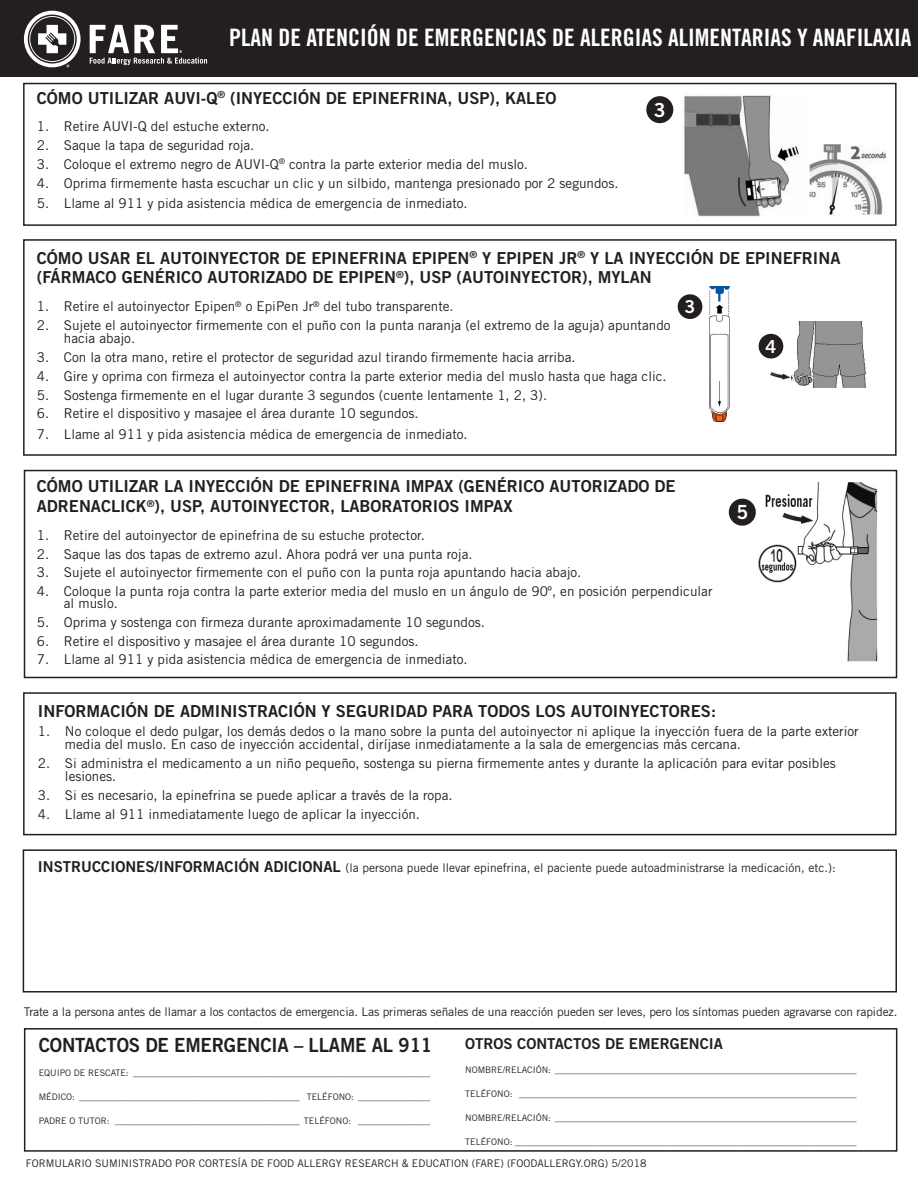
<style>
.page{position:relative;width:918px;height:1188px;background:#fff}
.page>*{position:absolute;margin:0;border:0;box-sizing:border-box;transform-origin:0 0}
.t1{font:24px "Trade Gothic LT Std Bd Cn 20";color:#fff}
.t2{font:19.5px "Trade Gothic LT Std Bd 2";letter-spacing:-.01em;color:#231f20;scale:.95 1}
.t3{font:19.5px "Trade Gothic LT Std Bd 2";color:#fff}
.t4{font:17.85px "Trade Gothic LT Std Bd 2";color:#fff}
.t5{font:16.5px/19.8px "Trade Gothic LT Std Bd 2";color:#231f20}
.t6{font:15px "Trade Gothic LT Std Bd 2";color:#231f20}
.t7{font:13.5px/13.5px "Trade Gothic LT Std";color:#231f20}
.t8{font:12px "Trade Gothic LT Std";letter-spacing:-.01em;color:#231f20}
.t9{font:10.5px "Trade Gothic LT Std";color:#231f20}
.t10{font:9px "Trade Gothic LT Std";color:#231f20}
.s1{font-family:"Trade Gothic LT Std Bd 2";font-size:15px}
</style>
<div class="page">
<div style="left:23px;top:239px;width:874px;height:217px;border:2px solid #231f20"></div>
<div style="left:23px;top:849px;width:874px;height:144px;border:2px solid #231f20"></div>
<div style="left:24px;top:1028px;width:873px;height:124px;border:2px solid #231f20"></div>
<div style="left:23px;top:83px;width:874px;height:143px;border:2px solid #231f20"></div>
<div style="left:0;top:0;width:918px;height:77px;background:#231f20"></div>
<svg style="left:24px;top:11px;width:57px;height:56px"></svg>
<svg style="left:90px;top:25px;width:117px;height:40px"></svg>
<div style="left:23px;top:692px;width:874px;height:143px;border:2px solid #231f20"></div>
<div style="left:646px;top:96px;width:27px;height:27px;background:#231f20;border-radius:50%"></div>
<div style="left:24px;top:470px;width:873px;height:208px;border:2px solid #231f20"></div>
<img style="left:754px;top:482px;width:124px;height:179px">
<div style="left:729px;top:499px;width:27px;height:27px;background:#231f20;border-radius:50%"></div>
<img style="left:771px;top:321px;width:95px;height:66px">
<div style="left:759px;top:334px;width:24px;height:25px;background:#231f20;border-radius:50%"></div>
<img style="left:709px;top:286px;width:21px;height:135px">
<div style="left:713px;top:341px;width:13px;height:38px;background:#fff"></div>
<div style="left:678px;top:294px;width:24px;height:25px;background:#231f20;border-radius:50%"></div>
<img style="left:684px;top:95px;width:202px;height:121px">
<p class="t1" style="left:229px;top:23px;width:684px">PLAN DE ATENCIÓN DE EMERGENCIAS DE ALERGIAS ALIMENTARIAS Y ANAFILAXIA</p>
<p class="t5" style="left:37px;top:88px;width:521px">CÓMO UTILIZAR AUVI-Q<sup>®</sup> (INYECCIÓN DE EPINEFRINA, USP), KALEO</p>
<p class="t7" style="left:37px;top:120px;width:234px">1. Retire AUVI-Q del estuche externo.</p>
<p class="t7" style="left:37px;top:138px;width:219px">2. Saque la tapa de seguridad roja.</p>
<p class="t7" style="left:37px;top:157px;width:493px">3. Coloque el extremo negro de AUVI-Q<sup>®</sup> contra la parte exterior media del muslo.</p>
<p class="t7" style="left:37px;top:176px;width:583px">4. Oprima firmemente hasta escuchar un clic y un silbido, mantenga presionado por 2 segundos.</p>
<p class="t7" style="left:37px;top:196px;width:432px">5. Llame al 911 y pida asistencia médica de emergencia de inmediato.</p>
<p class="t3" style="left:654px;top:98px;width:13px">3</p>
<p class="t5" style="left:37px;top:248px;width:805px">CÓMO USAR EL AUTOINYECTOR DE EPINEFRINA EPIPEN<sup>®</sup> Y EPIPEN JR<sup>®</sup> Y LA INYECCIÓN DE EPINEFRINA (FÁRMACO GENÉRICO AUTORIZADO DE EPIPEN<sup>®</sup>), USP (AUTOINYECTOR), MYLAN</p>
<p class="t7" style="left:37px;top:299px;width:418px">1. Retire el autoinyector Epipen<sup>®</sup> o EpiPen Jr<sup>®</sup> del tubo transparente.</p>
<p class="t7" style="left:64px;top:318px;width:608px;text-indent:-27px">2. Sujete el autoinyector firmemente con el puño con la punta naranja (el extremo de la aguja) apuntando hacia abajo.</p>
<p class="t7" style="left:37px;top:350px;width:540px">3. Con la otra mano, retire el protector de seguridad azul tirando firmemente hacia arriba.</p>
<p class="t7" style="left:37px;top:369px;width:631px">4. Gire y oprima con firmeza el autoinyector contra la parte exterior media del muslo hasta que haga clic.</p>
<p class="t7" style="left:37px;top:388px;width:512px">5. Sostenga firmemente en el lugar durante 3 segundos (cuente lentamente 1, 2, 3).</p>
<p class="t7" style="left:37px;top:407px;width:383px">6. Retire el dispositivo y masajee el área durante 10 segundos.</p>
<p class="t7" style="left:37px;top:427px;width:432px">7. Llame al 911 y pida asistencia médica de emergencia de inmediato.</p>
<p class="t4" style="left:685px;top:296px;width:12px">3</p>
<p class="t4" style="left:766px;top:335px;width:12px">4</p>
<p class="t5" style="left:37px;top:476px;width:640px">CÓMO UTILIZAR LA INYECCIÓN DE EPINEFRINA IMPAX (GENÉRICO AUTORIZADO DE<br>ADRENACLICK<sup>®</sup>), USP, AUTOINYECTOR, LABORATORIOS IMPAX</p>
<p class="t7" style="left:37px;top:528px;width:390px">1. Retire del autoinyector de epinefrina de su estuche protector.</p>
<p class="t7" style="left:37px;top:547px;width:437px">2. Saque las dos tapas de extremo azul. Ahora podrá ver una punta roja.</p>
<p class="t7" style="left:37px;top:566px;width:546px">3. Sujete el autoinyector firmemente con el puño con la punta roja apuntando hacia abajo.</p>
<p class="t7" style="left:64px;top:585px;width:650px;line-height:12px;text-indent:-27px">4. Coloque la punta roja contra la parte exterior media del muslo en un ángulo de 90º, en posición perpendicular al muslo.</p>
<p class="t7" style="left:37px;top:615px;width:450px">5. Oprima y sostenga con firmeza durante aproximadamente 10 segundos.</p>
<p class="t7" style="left:37px;top:634px;width:383px">6. Retire el dispositivo y masajee el área durante 10 segundos.</p>
<p class="t7" style="left:37px;top:653px;width:432px">7. Llame al 911 y pida asistencia médica de emergencia de inmediato.</p>
<p class="t3" style="left:736px;top:500px;width:13px">5</p>
<p class="t5" style="left:38px;top:701px;width:680px">INFORMACIÓN DE ADMINISTRACIÓN Y SEGURIDAD PARA TODOS LOS AUTOINYECTORES:</p>
<p class="t7" style="left:65px;top:724px;width:795px;text-indent:-27px">1. No coloque el dedo pulgar, los demás dedos o la mano sobre la punta del autoinyector ni aplique la inyección fuera de la parte exterior media del muslo. En caso de inyección accidental, diríjase inmediatamente a la sala de emergencias más cercana.</p>
<p class="t7" style="left:65px;top:756px;width:772px;text-indent:-27px">2. Si administra el medicamento a un niño pequeño, sostenga su pierna firmemente antes y durante la aplicación para evitar posibles lesiones.</p>
<p class="t7" style="left:38px;top:788px;width:416px">3. Si es necesario, la epinefrina se puede aplicar a través de la ropa.</p>
<p class="t7" style="left:38px;top:807px;width:384px">4. Llame al 911 inmediatamente luego de aplicar la inyección.</p>
<p class="t8" style="left:38px;top:860px;width:799px"><span class="s1">INSTRUCCIONES/INFORMACIÓN ADICIONAL</span> (la persona puede llevar epinefrina, el paciente puede autoadministrarse la medicación, etc.):</p>
<p class="t8" style="left:24px;top:1005px;width:875px">Trate a la persona antes de llamar a los contactos de emergencia. Las primeras señales de una reacción pueden ser leves, pero los síntomas pueden agravarse con rapidez.</p>
<p class="t2" style="left:39px;top:1033px;width:416px">CONTACTOS DE EMERGENCIA – LLAME AL 911</p>
<p class="t10" style="left:39px;top:1067px;width:393px">EQUIPO DE RESCATE: __________________________________________________________________</p>
<p class="t10" style="left:39px;top:1091px;width:393px">MÉDICO: _________________________________________________ TELÉFONO: ________________</p>
<p class="t10" style="left:39px;top:1115px;width:393px">PADRE O TUTOR: _________________________________________ TELÉFONO: ________________</p>
<p class="t6" style="left:465px;top:1034px;width:259px">OTROS CONTACTOS DE EMERGENCIA</p>
<p class="t10" style="left:465px;top:1064px;width:393px">NOMBRE/RELACIÓN: ___________________________________________________________________</p>
<p class="t10" style="left:465px;top:1088px;width:393px">TELÉFONO: ___________________________________________________________________________</p>
<p class="t10" style="left:465px;top:1112px;width:393px">NOMBRE/RELACIÓN: ___________________________________________________________________</p>
<p class="t10" style="left:465px;top:1136px;width:393px">TELÉFONO: ____________________________________________________________________________</p>
<p class="t9" style="left:26px;top:1157px;width:622px">FORMULARIO SUMINISTRADO POR CORTESÍA DE FOOD ALLERGY RESEARCH &amp; EDUCATION (FARE) (FOODALLERGY.ORG) 5/2018</p>
</div>
